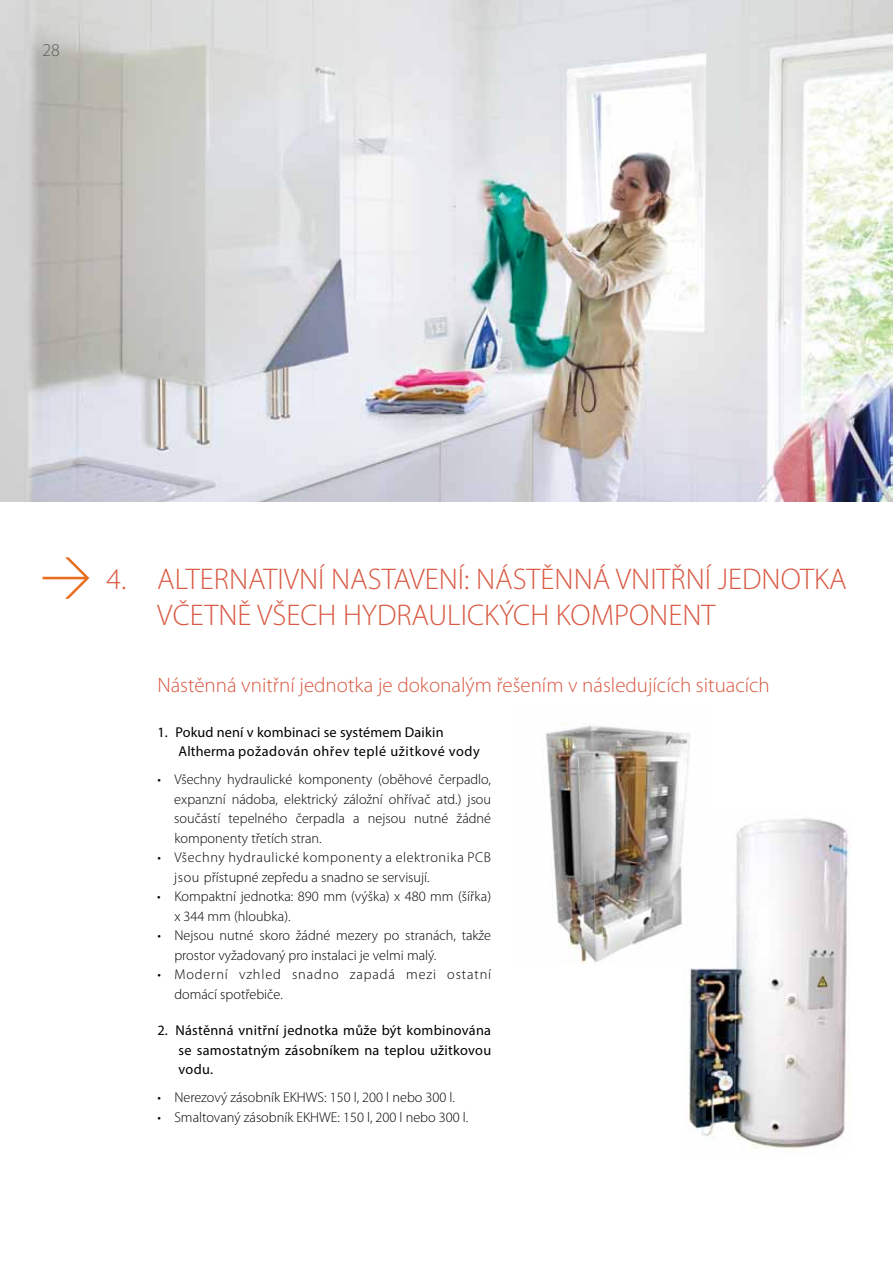
<style>
.page{position:relative;width:893px;height:1263px;background:#fff}
.page>*{position:absolute;margin:0;border:0;box-sizing:border-box;transform-origin:0 0}
.t1{font:300 30px/36px "Myriad Pro";color:#d95943}
.t2{font:300 21px "Myriad Pro";color:#d95943}
.t3{font:300 18px "Myriad Pro";color:#5a5b5d}
.t4{font:300 14.25px/19.5px "Myriad Pro";color:#000}
.t5{font:14.25px/19.5px "Myriad Pro";letter-spacing:.02em;color:#000}
.t6{font:300 14.25px/19.5px "Myriad Pro";letter-spacing:.04em;color:#000}
.t7{font:300 14.25px/19.5px "Myriad Pro";letter-spacing:.06em;color:#000}
</style>
<div class="page">
<img style="left:688px;top:818px;width:162px;height:331px">
<img style="left:546px;top:724px;width:163px;height:239px">
<img style="left:0;top:0;width:893px;height:502px">
<svg style="left:43px;top:557px;width:46px;height:42px"></svg>
<p class="t3" style="left:43px;top:40px;width:19px">28</p>
<h1 class="t1" style="left:157px;top:562px;width:691px;text-indent:-51px">4. ALTERNATIVNÍ NASTAVENÍ: NÁSTĚNNÁ VNITŘNÍ JEDNOTKA<br>VČETNĚ VŠECH HYDRAULICKÝCH KOMPONENT</h1>
<h2 class="t2" style="left:157px;top:673px;width:614px">Nástěnná vnitřní jednotka je dokonalým řešením v následujících situacích</h2>
<p class="t5" style="left:179px;top:722px;width:303px;text-indent:-21px">1. Pokud není v kombinaci se systémem Daikin<br>Altherma požadován ohřev teplé užitkové vody</p>
<p class="t4" style="left:174px;top:770px;width:318px;text-align:justify;text-indent:-17px">• Všechny hydraulické komponenty (oběhové čerpadlo, expanzní nádoba, elektrický záložní ohřívač atd.) jsou součástí tepelného čerpadla a nejsou nutné žádné komponenty třetích stran.</p>
<p class="t6" style="left:174px;top:848px;width:318px;text-indent:-17px">• Všechny hydraulické komponenty a elektronika PCB jsou přístupné zepředu a snadno se servisují.</p>
<p class="t4" style="left:174px;top:887px;width:318px;text-indent:-17px">• Kompaktní jednotka: 890 mm (výška) x 480 mm (šířka) x 344 mm (hloubka).</p>
<p class="t4" style="left:174px;top:926px;width:318px;text-indent:-17px">• Nejsou nutné skoro žádné mezery po stranách, takže prostor vyžadovaný pro instalaci je velmi malý.</p>
<p class="t7" style="left:174px;top:965px;width:318px;text-indent:-17px">• Moderní vzhled snadno zapadá mezi ostatní domácí spotřebiče.</p>
<p class="t5" style="left:179px;top:1020px;width:314px;text-align:justify;text-indent:-21px">2. Nástěnná vnitřní jednotka může být kombinována se samostatným zásobníkem na teplou užitkovou vodu.</p>
<p class="t4" style="left:157px;top:1088px;width:299px">• Nerezový zásobník EKHWS: 150 l, 200 l nebo 300 l.</p>
<p class="t4" style="left:157px;top:1107px;width:312px">• Smaltovaný zásobník EKHWE: 150 l, 200 l nebo 300 l.</p>
</div>
